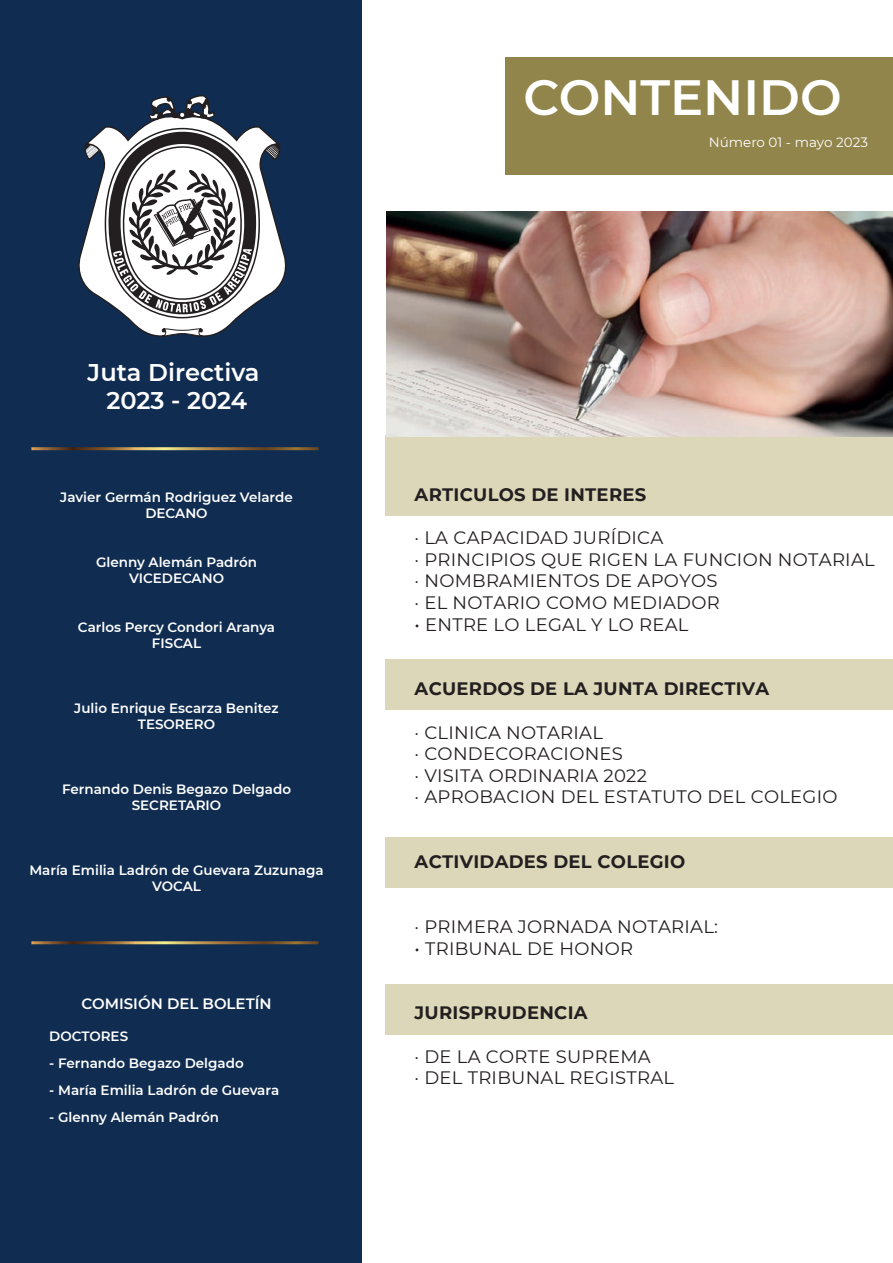
<style>
.page{position:relative;width:893px;height:1263px;background:#fff}
.page>*{position:absolute;margin:0;border:0;box-sizing:border-box;transform-origin:0 0}
.t1{font:600 49.5px "Montserrat";color:#fff}
.t2{font:600 24.15px/29px "Montserrat";color:#fff;text-align:center}
.t3{font:18px/21.6px "Montserrat";letter-spacing:.015em;color:#231f20}
.t4{font:700 18px "Montserrat";letter-spacing:.015em;color:#231f20}
.t5{font:600 15px "Montserrat";color:#fff}
.t6{font:600 13.5px/16.2px "Montserrat";color:#fff;text-align:center}
.t7{font:13.5px "Montserrat";color:#fff}
</style>
<div class="page">
<div style="left:387px;top:437px;width:506px;height:77px;background:#ddd7b9"></div>
<div style="left:385px;top:659px;width:508px;height:51px;background:#ddd7b9"></div>
<div style="left:385px;top:837px;width:508px;height:51px;background:#ddd7b9"></div>
<div style="left:385px;top:984px;width:508px;height:51px;background:#ddd7b9"></div>
<div style="left:0;top:0;width:361px;height:1263px;background:#102d51"></div>
<hr style="left:31px;top:447px;width:287px;height:3px;background:#fff">
<hr style="left:31px;top:941px;width:287px;height:3px;background:#fff">
<svg style="left:78px;top:241px;width:209px;height:91px"></svg>
<svg style="left:142px;top:328px;width:80px;height:9px"></svg>
<svg style="left:83px;top:95px;width:198px;height:224px"></svg>
<img style="left:387px;top:212px;width:506px;height:225px">
<div style="left:505px;top:57px;width:388px;height:118px;background:#91854b"></div>
<h2 class="t2" style="left:88px;top:356px;width:173px">Juta Directiva<br>2023 - 2024</h2>
<p class="t6" style="left:60px;top:488px;width:234px">Javier Germán Rodriguez Velarde<br>DECANO</p>
<p class="t6" style="left:96px;top:553px;width:163px">Glenny Alemán Padrón<br>VICEDECANO</p>
<p class="t6" style="left:78px;top:618px;width:199px">Carlos Percy Condori Aranya<br>FISCAL</p>
<p class="t6" style="left:74px;top:699px;width:206px">Julio Enrique Escarza Benitez<br>TESORERO</p>
<p class="t6" style="left:62px;top:780px;width:231px">Fernando Denis Begazo Delgado<br>SECRETARIO</p>
<p class="t6" style="left:29px;top:861px;width:296px">María Emilia Ladrón de Guevara Zuzunaga<br>VOCAL</p>
<p class="t5" style="left:81px;top:992px;width:192px">COMISIÓN DEL BOLETÍN</p>
<p class="t6" style="left:49px;top:1027px;width:80px">DOCTORES</p>
<p class="t6" style="left:49px;top:1054px;width:196px">- Fernando Begazo Delgado</p>
<p class="t6" style="left:49px;top:1081px;width:232px">- María Emilia Ladrón de Guevara</p>
<p class="t6" style="left:49px;top:1108px;width:171px">- Glenny Alemán Padrón</p>
<h1 class="t1" style="left:523px;top:62px;width:320px">CONTENIDO</h1>
<p class="t7" style="left:709px;top:133px;width:161px">Número 01 - mayo 2023</p>
<p class="t4" style="left:415px;top:481px;width:233px">ARTICULOS DE INTERES</p>
<p class="t3" style="left:415px;top:526px;width:462px">· LA CAPACIDAD JURÍDICA<br>· PRINCIPIOS QUE RIGEN LA FUNCION NOTARIAL · NOMBRAMIENTOS DE APOYOS<br>· EL NOTARIO COMO MEDIADOR</p>
<p class="t3" style="left:415px;top:613px;width:275px">• ENTRE LO LEGAL Y LO REAL</p>
<p class="t4" style="left:415px;top:676px;width:356px">ACUERDOS DE LA JUNTA DIRECTIVA</p>
<p class="t3" style="left:415px;top:721px;width:424px">· CLINICA NOTARIAL<br>· CONDECORACIONES<br>· VISITA ORDINARIA 2022<br>· APROBACION DEL ESTATUTO DEL COLEGIO</p>
<p class="t4" style="left:415px;top:849px;width:272px">ACTIVIDADES DEL COLEGIO</p>
<p class="t3" style="left:415px;top:915px;width:305px">· PRIMERA JORNADA NOTARIAL:</p>
<p class="t3" style="left:415px;top:937px;width:220px">• TRIBUNAL DE HONOR</p>
<p class="t4" style="left:415px;top:1000px;width:175px">JURISPRUDENCIA</p>
<p class="t3" style="left:415px;top:1045px;width:261px">· DE LA CORTE SUPREMA<br>· DEL TRIBUNAL REGISTRAL</p>
</div>
